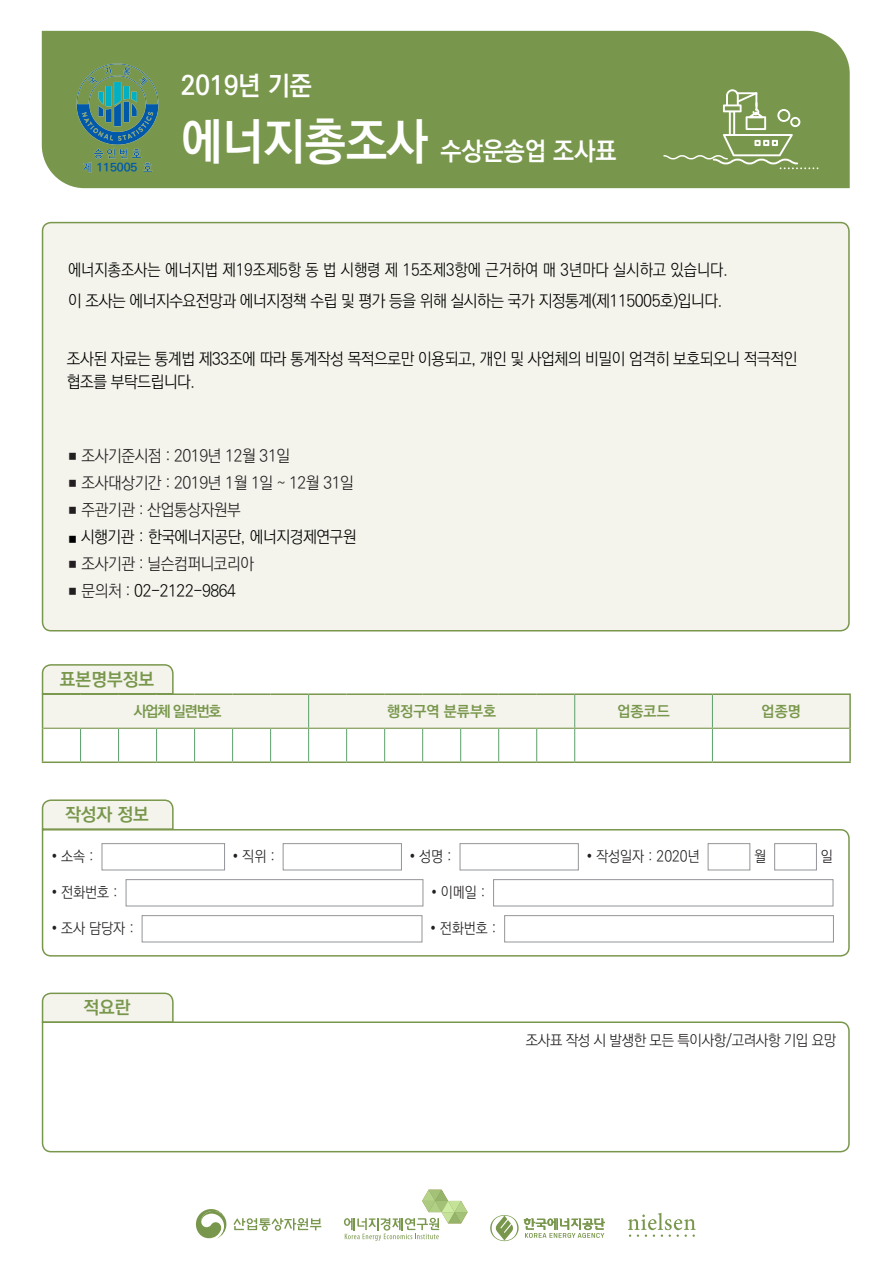
<style>
.page{position:relative;width:893px;height:1263px;background:#fff}
.page>*{position:absolute;margin:0;border:0;box-sizing:border-box;transform-origin:0 0}
.t1{font:49.8px "Ko Pub Dotum PB";color:#fff;scale:.95 1}
.t2{font:26.7px "Ko Pub Dotum PB";color:#fff;scale:.95 1}
.t3{font:25.5px "Ko Pub Dotum PB";color:#fff;scale:.95 1}
.t4{font:18px "Ko Pub Dotum PB";color:#79974c}
.t5{font:16.5px/22.5px "Ko Pub Dotum PL";letter-spacing:-.025em;color:#000;scale:.95 1}
.t6{font:16.5px/31.5px "Ko Pub Dotum PL";color:#000;scale:.92 1}
.t7{font:16.5px "Ko Pub Dotum PL";letter-spacing:-.025em;color:#231f20;scale:.95 1}
.t8{font:15px "Ko Pub Dotum PL";color:#231f20;scale:.92 1}
.t9{font:15px "Ko Pub Dotum PL";letter-spacing:-.025em;color:#231f20;scale:.95 1}
.t10{font:15px "Ko Pub Dotum PB";color:#79974c}
.t11{font:700 11.4px "Ko Pub Dotum";color:#005aab;scale:1.06 1}
.s1{font-size:9px}
.s2{font-size:9px;color:#231f20}
.s3{color:#231f20}
</style>
<div class="page">
<div style="left:42px;top:31px;width:808px;height:157px;background:#79974c"></div>
<svg style="left:196px;top:1209px;width:30px;height:29px"></svg>
<svg style="left:233px;top:1218px;width:88px;height:13px"></svg>
<svg style="left:344px;top:1190px;width:124px;height:51px"></svg>
<svg style="left:490px;top:1215px;width:115px;height:26px"></svg>
<svg style="left:628px;top:1213px;width:68px;height:24px"></svg>
<svg style="left:663px;top:89px;width:155px;height:80px;background:#87a25f"></svg>
<svg style="left:41px;top:829px;width:809px;height:128px"></svg>
<div style="left:43px;top:223px;width:806px;height:408px;background:#f4f4ec;border-radius:9px"></div>
<div style="left:42px;top:222px;width:808px;height:409px;border:2px solid #79974c;border-radius:9px"></div>
<svg style="left:41px;top:799px;width:133px;height:32px;background:#e4e8d7"></svg>
<svg style="left:41px;top:992px;width:133px;height:29px;background:#ebede1"></svg>
<svg style="left:41px;top:664px;width:808px;height:64px"></svg>
<hr style="left:308px;top:695px;width:1px;height:33px;background:#5ba06c">
<hr style="left:574px;top:695px;width:1px;height:33px;background:#5ba06c">
<hr style="left:712px;top:695px;width:1px;height:33px;background:#5ba06c">
<hr style="left:80px;top:729px;width:1px;height:32px;background:#5ba06c">
<hr style="left:118px;top:729px;width:1px;height:32px;background:#5ba06c">
<hr style="left:156px;top:729px;width:1px;height:32px;background:#5ba06c">
<hr style="left:194px;top:729px;width:1px;height:32px;background:#5ba06c">
<hr style="left:232px;top:729px;width:1px;height:32px;background:#5ba06c">
<hr style="left:270px;top:729px;width:1px;height:32px;background:#5ba06c">
<hr style="left:308px;top:729px;width:1px;height:32px;background:#5ba06c">
<hr style="left:346px;top:729px;width:1px;height:32px;background:#5ba06c">
<hr style="left:384px;top:729px;width:1px;height:32px;background:#5ba06c">
<hr style="left:422px;top:729px;width:1px;height:32px;background:#5ba06c">
<hr style="left:460px;top:729px;width:1px;height:32px;background:#5ba06c">
<hr style="left:498px;top:729px;width:1px;height:32px;background:#5ba06c">
<hr style="left:536px;top:729px;width:1px;height:32px;background:#5ba06c">
<hr style="left:574px;top:729px;width:1px;height:32px;background:#5ba06c">
<hr style="left:712px;top:729px;width:1px;height:32px;background:#5ba06c">
<hr style="left:42px;top:693px;width:39px;height:2px;background:#79974c">
<hr style="left:42px;top:695px;width:1px;height:33px;background:#79974c">
<hr style="left:81px;top:693px;width:38px;height:2px;background:#79974c">
<hr style="left:119px;top:693px;width:38px;height:2px;background:#79974c">
<hr style="left:157px;top:693px;width:38px;height:2px;background:#79974c">
<hr style="left:195px;top:693px;width:38px;height:2px;background:#79974c">
<hr style="left:233px;top:693px;width:38px;height:2px;background:#79974c">
<hr style="left:271px;top:693px;width:38px;height:2px;background:#79974c">
<hr style="left:309px;top:693px;width:38px;height:2px;background:#79974c">
<hr style="left:347px;top:693px;width:38px;height:2px;background:#79974c">
<hr style="left:385px;top:693px;width:38px;height:2px;background:#79974c">
<hr style="left:423px;top:693px;width:38px;height:2px;background:#79974c">
<hr style="left:461px;top:693px;width:38px;height:2px;background:#79974c">
<hr style="left:499px;top:693px;width:38px;height:2px;background:#79974c">
<hr style="left:537px;top:693px;width:38px;height:2px;background:#79974c">
<hr style="left:575px;top:693px;width:137px;height:2px;background:#79974c">
<hr style="left:712px;top:693px;width:139px;height:2px;background:#79974c">
<hr style="left:849px;top:695px;width:2px;height:33px;background:#79974c">
<hr style="left:42px;top:728px;width:1px;height:33px;background:#79974c">
<hr style="left:849px;top:728px;width:2px;height:33px;background:#79974c">
<hr style="left:42px;top:761px;width:39px;height:2px;background:#79974c">
<hr style="left:81px;top:761px;width:38px;height:2px;background:#79974c">
<hr style="left:119px;top:761px;width:38px;height:2px;background:#79974c">
<hr style="left:157px;top:761px;width:38px;height:2px;background:#79974c">
<hr style="left:195px;top:761px;width:38px;height:2px;background:#79974c">
<hr style="left:233px;top:761px;width:38px;height:2px;background:#79974c">
<hr style="left:271px;top:761px;width:38px;height:2px;background:#79974c">
<hr style="left:309px;top:761px;width:38px;height:2px;background:#79974c">
<hr style="left:347px;top:761px;width:38px;height:2px;background:#79974c">
<hr style="left:385px;top:761px;width:38px;height:2px;background:#79974c">
<hr style="left:423px;top:761px;width:38px;height:2px;background:#79974c">
<hr style="left:461px;top:761px;width:38px;height:2px;background:#79974c">
<hr style="left:499px;top:761px;width:38px;height:2px;background:#79974c">
<hr style="left:537px;top:761px;width:38px;height:2px;background:#79974c">
<hr style="left:575px;top:761px;width:137px;height:2px;background:#79974c">
<hr style="left:712px;top:761px;width:139px;height:2px;background:#79974c">
<hr style="left:43px;top:728px;width:38px;height:1px;background:#79974c">
<hr style="left:81px;top:728px;width:38px;height:1px;background:#79974c">
<hr style="left:119px;top:728px;width:38px;height:1px;background:#79974c">
<hr style="left:157px;top:728px;width:38px;height:1px;background:#79974c">
<hr style="left:195px;top:728px;width:38px;height:1px;background:#79974c">
<hr style="left:233px;top:728px;width:38px;height:1px;background:#79974c">
<hr style="left:271px;top:728px;width:38px;height:1px;background:#79974c">
<hr style="left:309px;top:728px;width:38px;height:1px;background:#79974c">
<hr style="left:347px;top:728px;width:38px;height:1px;background:#79974c">
<hr style="left:385px;top:728px;width:38px;height:1px;background:#79974c">
<hr style="left:423px;top:728px;width:38px;height:1px;background:#79974c">
<hr style="left:461px;top:728px;width:38px;height:1px;background:#79974c">
<hr style="left:499px;top:728px;width:38px;height:1px;background:#79974c">
<hr style="left:537px;top:728px;width:38px;height:1px;background:#79974c">
<hr style="left:575px;top:728px;width:137px;height:1px;background:#79974c">
<hr style="left:712px;top:728px;width:137px;height:1px;background:#79974c">
<svg style="left:41px;top:1021px;width:809px;height:132px"></svg>
<img style="left:75px;top:62px;width:85px;height:111px">
<p class="t11" style="left:96px;top:162px;width:40px">115005</p>
<p class="t2" style="left:181px;top:72px;width:139px">2019년 기준</p>
<p class="t1" style="left:181px;top:116px;width:262px">에너지총조사</p>
<p class="t3" style="left:441px;top:138px;width:187px">수상운송업 조사표</p>
<p class="t6" style="left:68px;top:254px;width:719px">에너지총조사는 에너지법 제19조제5항 동 법 시행령 제 15조제3항에 근거하여 매 3년마다 실시하고 있습니다. 이 조사는 에너지수요전망과 에너지정책 수립 및 평가 등을 위해 실시하는 국가 지정통계(제115005호)입니다.</p>
<p class="t5" style="left:67px;top:348px;width:770px">조사된 자료는 통계법 제33조에 따라 통계작성 목적으로만 이용되고, 개인 및 사업체의 비밀이 엄격히 보호되오니 적극적인 협조를 부탁드립니다.</p>
<p class="t7" style="left:69px;top:448px;width:234px"><span class="s1">■</span> 조사기준시점 : 2019년 12월 31일</p>
<p class="t7" style="left:69px;top:475px;width:302px"><span class="s1">■</span> 조사대상기간 : 2019년 1월 1일 ~ 12월 31일</p>
<p class="t7" style="left:69px;top:502px;width:183px"><span class="s1">■</span> 주관기관 : 산업통상자원부</p>
<p class="t7" style="left:69px;top:556px;width:197px"><span class="s1">■</span> 조사기관 : 닐슨컴퍼니코리아</p>
<p class="t5" style="left:69px;top:580px;width:178px"><span class="s2">■</span> <span class="s3">문의처 :</span> 02-2122-9864</p>
<p class="t5" style="left:69px;top:526px;width:304px"><span class="s1">■</span> 시행기관 : 한국에너지공단, 에너지경제연구원</p>
<p class="t4" style="left:60px;top:670px;width:96px">표본명부정보</p>
<p class="t10" style="left:134px;top:703px;width:90px">사업체 일련번호</p>
<p class="t10" style="left:387px;top:703px;width:110px">행정구역 분류부호</p>
<p class="t10" style="left:617px;top:703px;width:54px">업종코드</p>
<p class="t10" style="left:762px;top:703px;width:41px">업종명</p>
<p class="t4" style="left:65px;top:805px;width:85px">작성자 정보</p>
<p class="t8" style="left:52px;top:849px;width:47px"><sup>•</sup> 소속 :</p>
<p class="t8" style="left:233px;top:849px;width:47px"><sup>•</sup> 직위 :</p>
<p class="t8" style="left:410px;top:849px;width:47px"><sup>•</sup> 성명 :</p>
<p class="t8" style="left:587px;top:849px;width:124px"><sup>•</sup> 작성일자 : 2020년</p>
<p class="t8" style="left:754px;top:849px;width:15px">월</p>
<p class="t8" style="left:821px;top:849px;width:15px">일</p>
<p class="t8" style="left:52px;top:885px;width:73px"><sup>•</sup> 전화번호 :</p>
<p class="t8" style="left:431px;top:885px;width:60px"><sup>•</sup> 이메일 :</p>
<p class="t8" style="left:52px;top:921px;width:91px"><sup>•</sup> 조사 담당자 :</p>
<p class="t8" style="left:430px;top:921px;width:73px"><sup>•</sup> 전화번호 :</p>
<p class="t4" style="left:83px;top:998px;width:49px">적요란</p>
<p class="t9" style="left:526px;top:1033px;width:328px">조사표 작성 시 발생한 모든 특이사항/고려사항 기입 요망</p>
</div>
